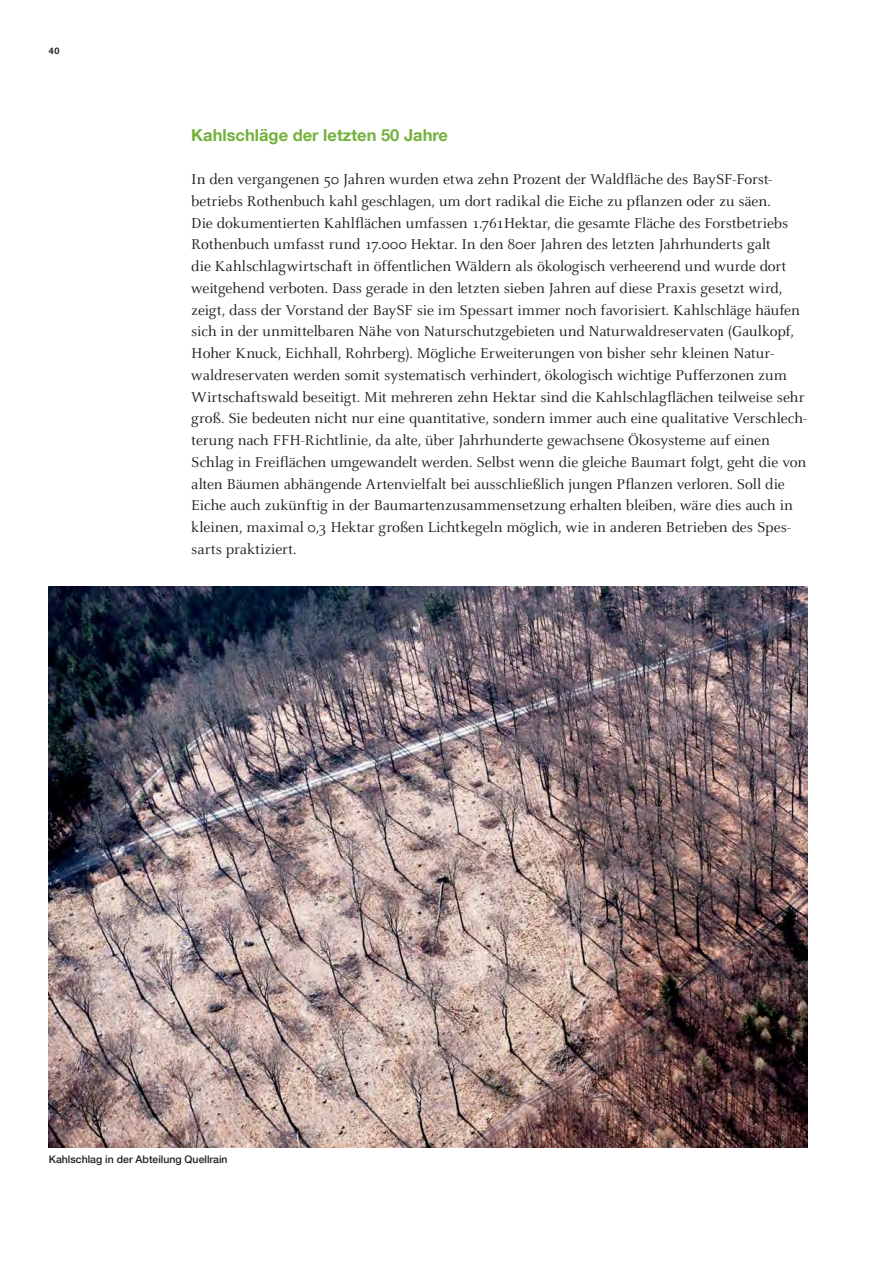
<style>
.page{position:relative;width:893px;height:1263px;background:#fff}
.page>*{position:absolute;margin:0;border:0;box-sizing:border-box;transform-origin:0 0}
.t1{font:700 16.5px "Helvetica Neue LT Com";color:#74b13b}
.t2{font:15.75px/21.8px "Celeste";letter-spacing:-.01em;color:#231f20}
.t3{font:500 10.5px "Helvetica Neue LT Com";color:#231f20}
.t4{font:700 9px "Helvetica Neue LT Com";color:#231f20}
</style>
<div class="page">
<img style="left:49px;top:586px;width:759px;height:561px">
<p class="t4" style="left:49px;top:47px;width:12px">40</p>
<p class="t1" style="left:191px;top:129px;width:258px">Kahlschläge der letzten 50 Jahre</p>
<p class="t2" style="left:191px;top:170px;width:617px">In den vergangenen 50 Jahren wurden etwa zehn Prozent der Waldfläche des BaySF-Forst&shy;betriebs Rothenbuch kahl geschlagen, um dort radikal die Eiche zu pflanzen oder zu säen.<br>Die dokumentierten Kahlflächen umfassen 1.761Hektar, die gesamte Fläche des Forstbetriebs Rothenbuch umfasst rund 17.000 Hektar. In den 80er Jahren des letzten Jahrhunderts galt<br>die Kahlschlagwirtschaft in öffentlichen Wäldern als ökologisch verheerend und wurde dort weitgehend verboten. Dass gerade in den letzten sieben Jahren auf diese Praxis gesetzt wird, zeigt, dass der Vorstand der BaySF sie im Spessart immer noch favorisiert. Kahlschläge häufen sich in der unmittelbaren Nähe von Naturschutzgebieten und Naturwaldreservaten (Gaulkopf, Hoher Knuck, Eichhall, Rohrberg). Mögliche Erweiterungen von bisher sehr kleinen Natur&shy;waldreservaten werden somit systematisch verhindert, ökologisch wichtige Pufferzonen zum Wirtschaftswald beseitigt. Mit mehreren zehn Hektar sind die Kahlschlagflächen teilweise sehr groß. Sie bedeuten nicht nur eine quantitative, sondern immer auch eine qualitative Verschlech&shy;terung nach FFH-Richtlinie, da alte, über Jahrhunderte gewachsene Ökosysteme auf einen Schlag in Freiflächen umgewandelt werden. Selbst wenn die gleiche Baumart folgt, geht die von alten Bäumen abhängende Artenvielfalt bei ausschließlich jungen Pflanzen verloren. Soll die Eiche auch zukünftig in der Baumartenzusammensetzung erhalten bleiben, wäre dies auch in kleinen, maximal 0,3 Hektar großen Lichtkegeln möglich, wie in anderen Betrieben des Spes&shy;sarts praktiziert.</p>
<p class="t3" style="left:49px;top:1156px;width:180px">Kahlschlag in der Abteilung Quellrain</p>
</div>
